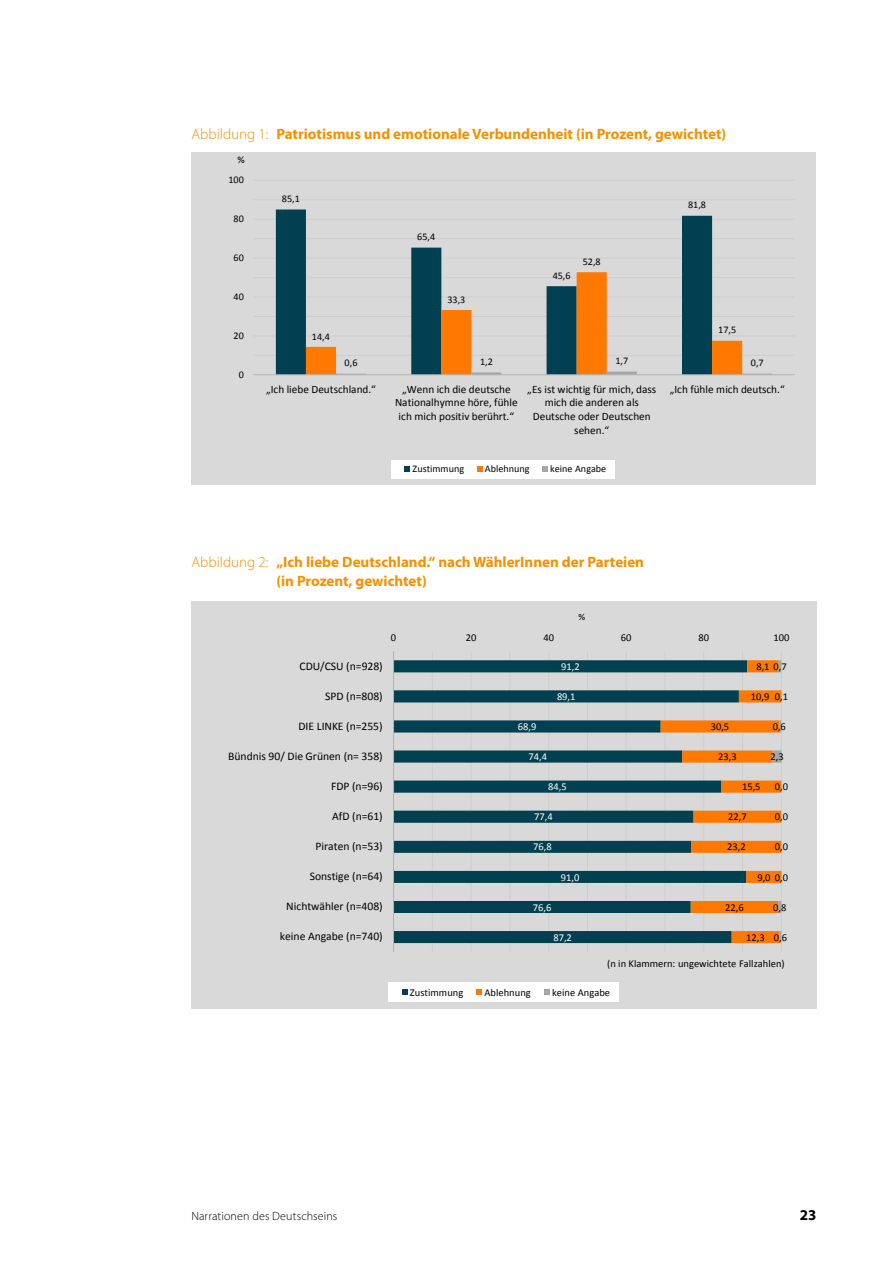
<style>
.page{position:relative;width:893px;height:1263px;background:#fff}
.page>*{position:absolute;margin:0;border:0;box-sizing:border-box;transform-origin:0 0}
.t1{font:700 15px/19.5px "Myriad Pro";color:#f39100}
.t2{font:700 15px "Myriad Pro";color:#000}
.t3{font:300 12px "Myriad Pro";letter-spacing:.01em;color:#000}
.t4{font:11.7px "Calibri";color:#000}
.t5{font:11.55px "Calibri";color:#000}
.t6{font:11.25px/13.8px "Calibri";color:#000;text-align:center}
.t7{font:10.5px "Calibri";color:#000}
.t8{font:10.5px "Calibri";color:#fff}
.t9{font:10.2px "Calibri";color:#000}
.t10{font:9.45px "Calibri";color:#000}
.s1{font-weight:300}
</style>
<div class="page">
<div style="left:191px;top:152px;width:625px;height:332px;background:#d9d9d9"></div>
<hr style="left:253px;top:355px;width:542px;height:1px;background:#cfcfcf">
<hr style="left:253px;top:316px;width:542px;height:1px;background:#cdcdcd">
<hr style="left:253px;top:277px;width:542px;height:1px;background:#cfcfcf">
<hr style="left:253px;top:238px;width:542px;height:1px;background:#cfcfcf">
<hr style="left:253px;top:199px;width:542px;height:1px;background:#d1d1d1">
<hr style="left:253px;top:336px;width:542px;height:1px;background:#d3d3d3">
<hr style="left:253px;top:297px;width:542px;height:1px;background:#d3d3d3">
<hr style="left:253px;top:258px;width:542px;height:1px;background:#d1d1d1">
<hr style="left:253px;top:219px;width:542px;height:1px;background:#cfcfcf">
<hr style="left:253px;top:180px;width:542px;height:1px;background:#cfcfcf">
<svg style="left:276px;top:209px;width:436px;height:165px"></svg>
<svg style="left:306px;top:272px;width:436px;height:102px"></svg>
<hr style="left:607px;top:372px;width:30px;height:3px;background:#a6a6a6">
<hr style="left:471px;top:372px;width:30px;height:3px;background:#a6a6a6">
<hr style="left:253px;top:374px;width:542px;height:1px;background:#b3b3b3">
<div style="left:392px;top:460px;width:223px;height:18px;background:#fff"></div>
<svg style="left:405px;top:466px;width:5px;height:6px"></svg>
<svg style="left:477px;top:466px;width:5px;height:6px"></svg>
<svg style="left:542px;top:466px;width:6px;height:6px"></svg>
<div style="left:191px;top:601px;width:625px;height:407px;background:#d9d9d9"></div>
<hr style="left:432px;top:651px;width:1px;height:301px;background:#cfcfcf">
<hr style="left:509px;top:651px;width:1px;height:301px;background:#d2d2d2">
<hr style="left:587px;top:651px;width:1px;height:301px;background:#cdcdcd">
<hr style="left:665px;top:651px;width:1px;height:301px;background:#d3d3d3">
<hr style="left:742px;top:651px;width:1px;height:301px;background:#cecece">
<hr style="left:471px;top:651px;width:1px;height:301px;background:#d1d1d1">
<hr style="left:548px;top:651px;width:1px;height:301px;background:#d0d0d0">
<hr style="left:626px;top:651px;width:1px;height:301px;background:#d1d1d1">
<hr style="left:703px;top:651px;width:1px;height:301px;background:#d0d0d0">
<hr style="left:781px;top:651px;width:1px;height:301px;background:#b3b3b3;opacity:.3">
<svg style="left:394px;top:660px;width:267px;height:283px"></svg>
<svg style="left:661px;top:660px;width:120px;height:283px"></svg>
<hr style="left:393px;top:651px;width:1px;height:301px;background:#b3b3b3">
<div style="left:388px;top:983px;width:231px;height:19px;background:#fff"></div>
<svg style="left:402px;top:989px;width:5px;height:6px"></svg>
<svg style="left:476px;top:989px;width:6px;height:6px"></svg>
<svg style="left:544px;top:989px;width:6px;height:6px"></svg>
<h1 class="t1" style="left:191px;top:124px;width:536px"><span class="s1">Abbildung 1:</span> Patriotismus und emotionale Verbundenheit (in Prozent, gewichtet)</h1>
<p class="t9" style="left:237px;top:154px;width:9px">%</p>
<p class="t9" style="left:228px;top:173px;width:17px">100</p>
<p class="t9" style="left:234px;top:212px;width:12px">80</p>
<p class="t9" style="left:234px;top:251px;width:12px">60</p>
<p class="t9" style="left:234px;top:290px;width:12px">40</p>
<p class="t9" style="left:234px;top:329px;width:12px">20</p>
<p class="t9" style="left:239px;top:368px;width:7px">0</p>
<p class="t9" style="left:282px;top:192px;width:19px">85,1</p>
<p class="t9" style="left:312px;top:330px;width:19px">14,4</p>
<p class="t9" style="left:417px;top:230px;width:19px">65,4</p>
<p class="t9" style="left:447px;top:293px;width:19px">33,3</p>
<p class="t9" style="left:553px;top:269px;width:19px">45,6</p>
<p class="t9" style="left:583px;top:255px;width:19px">52,8</p>
<p class="t9" style="left:688px;top:199px;width:19px">81,8</p>
<p class="t9" style="left:718px;top:324px;width:19px">17,5</p>
<p class="t9" style="left:345px;top:357px;width:14px">0,6</p>
<p class="t9" style="left:480px;top:355px;width:14px">1,2</p>
<p class="t9" style="left:615px;top:354px;width:14px">1,7</p>
<p class="t9" style="left:751px;top:356px;width:14px">0,7</p>
<p class="t6" style="left:266px;top:382px;width:111px">„Ich liebe Deutschland.“</p>
<p class="t6" style="left:395px;top:382px;width:124px">„Wenn ich die deutsche<br>Nationalhymne höre, fühle ich mich positiv berührt.“</p>
<p class="t6" style="left:527px;top:382px;width:131px">„Es ist wichtig für mich, dass mich die anderen als<br>Deutsche oder Deutschen sehen.“</p>
<p class="t6" style="left:670px;top:382px;width:117px">„Ich fühle mich deutsch.“</p>
<p class="t9" style="left:413px;top:462px;width:53px">Zustimmung</p>
<p class="t9" style="left:485px;top:462px;width:46px">Ablehnung</p>
<p class="t9" style="left:550px;top:462px;width:58px">keine Angabe</p>
<h1 class="t1" style="left:276px;top:552px;width:369px;text-indent:-85px"><span class="s1">Abbildung 2:</span> „Ich liebe Deutschland.“ nach WählerInnen der Parteien (in Prozent, gewichtet)</h1>
<p class="t10" style="left:578px;top:611px;width:8px">%</p>
<p class="t4" style="left:300px;top:658px;width:85px">CDU/CSU (n=928)</p>
<p class="t5" style="left:325px;top:688px;width:59px">SPD (n=808)</p>
<p class="t5" style="left:298px;top:719px;width:86px">DIE LINKE (n=255)</p>
<p class="t5" style="left:228px;top:749px;width:156px">Bündnis 90/ Die Grünen (n= 358)</p>
<p class="t5" style="left:331px;top:779px;width:53px">FDP (n=96)</p>
<p class="t5" style="left:332px;top:809px;width:52px">AfD (n=61)</p>
<p class="t5" style="left:316px;top:839px;width:69px">Piraten (n=53)</p>
<p class="t5" style="left:310px;top:869px;width:74px">Sonstige (n=64)</p>
<p class="t5" style="left:286px;top:899px;width:98px">Nichtwähler (n=408)</p>
<p class="t4" style="left:280px;top:929px;width:104px">keine Angabe (n=740)</p>
<p class="t7" style="left:391px;top:630px;width:7px">0</p>
<p class="t7" style="left:466px;top:630px;width:12px">20</p>
<p class="t7" style="left:543px;top:630px;width:12px">40</p>
<p class="t7" style="left:621px;top:630px;width:12px">60</p>
<p class="t7" style="left:698px;top:630px;width:12px">80</p>
<p class="t7" style="left:773px;top:630px;width:18px">100</p>
<p class="t8" style="left:518px;top:720px;width:20px">68,9</p>
<p class="t8" style="left:529px;top:750px;width:20px">74,4</p>
<p class="t8" style="left:561px;top:660px;width:20px">91,2</p>
<p class="t8" style="left:557px;top:690px;width:20px">89,1</p>
<p class="t8" style="left:548px;top:780px;width:20px">84,5</p>
<p class="t8" style="left:534px;top:810px;width:20px">77,4</p>
<p class="t8" style="left:533px;top:840px;width:20px">76,8</p>
<p class="t8" style="left:561px;top:870px;width:20px">91,0</p>
<p class="t8" style="left:533px;top:900px;width:20px">76,6</p>
<p class="t8" style="left:553px;top:930px;width:20px">87,2</p>
<p class="t7" style="left:756px;top:660px;width:32px">8,1 0,7</p>
<p class="t7" style="left:751px;top:690px;width:20px">10,9</p>
<p class="t7" style="left:775px;top:690px;width:15px">0,1</p>
<p class="t7" style="left:773px;top:720px;width:15px">0,6</p>
<p class="t7" style="left:770px;top:750px;width:15px">2,3</p>
<p class="t7" style="left:775px;top:780px;width:15px">0,0</p>
<p class="t7" style="left:775px;top:810px;width:15px">0,0</p>
<p class="t7" style="left:775px;top:840px;width:15px">0,0</p>
<p class="t7" style="left:711px;top:720px;width:20px">30,5</p>
<p class="t7" style="left:718px;top:750px;width:20px">23,3</p>
<p class="t7" style="left:742px;top:780px;width:20px">15,5</p>
<p class="t7" style="left:728px;top:810px;width:20px">22,7</p>
<p class="t7" style="left:727px;top:840px;width:20px">23,2</p>
<p class="t7" style="left:757px;top:870px;width:32px">9,0 0,0</p>
<p class="t7" style="left:725px;top:900px;width:20px">22,6</p>
<p class="t7" style="left:746px;top:930px;width:20px">12,3</p>
<p class="t7" style="left:773px;top:900px;width:15px">0,8</p>
<p class="t7" style="left:774px;top:930px;width:15px">0,6</p>
<p class="t7" style="left:607px;top:957px;width:179px">(n in Klammern: ungewichtete Fallzahlen)</p>
<p class="t7" style="left:410px;top:985px;width:55px">Zustimmung</p>
<p class="t7" style="left:485px;top:985px;width:48px">Ablehnung</p>
<p class="t7" style="left:552px;top:985px;width:59px">keine Angabe</p>
<p class="t3" style="left:191px;top:1210px;width:148px">Narrationen des Deutschseins</p>
<h1 class="t2" style="left:800px;top:1205px;width:18px">23</h1>
</div>
